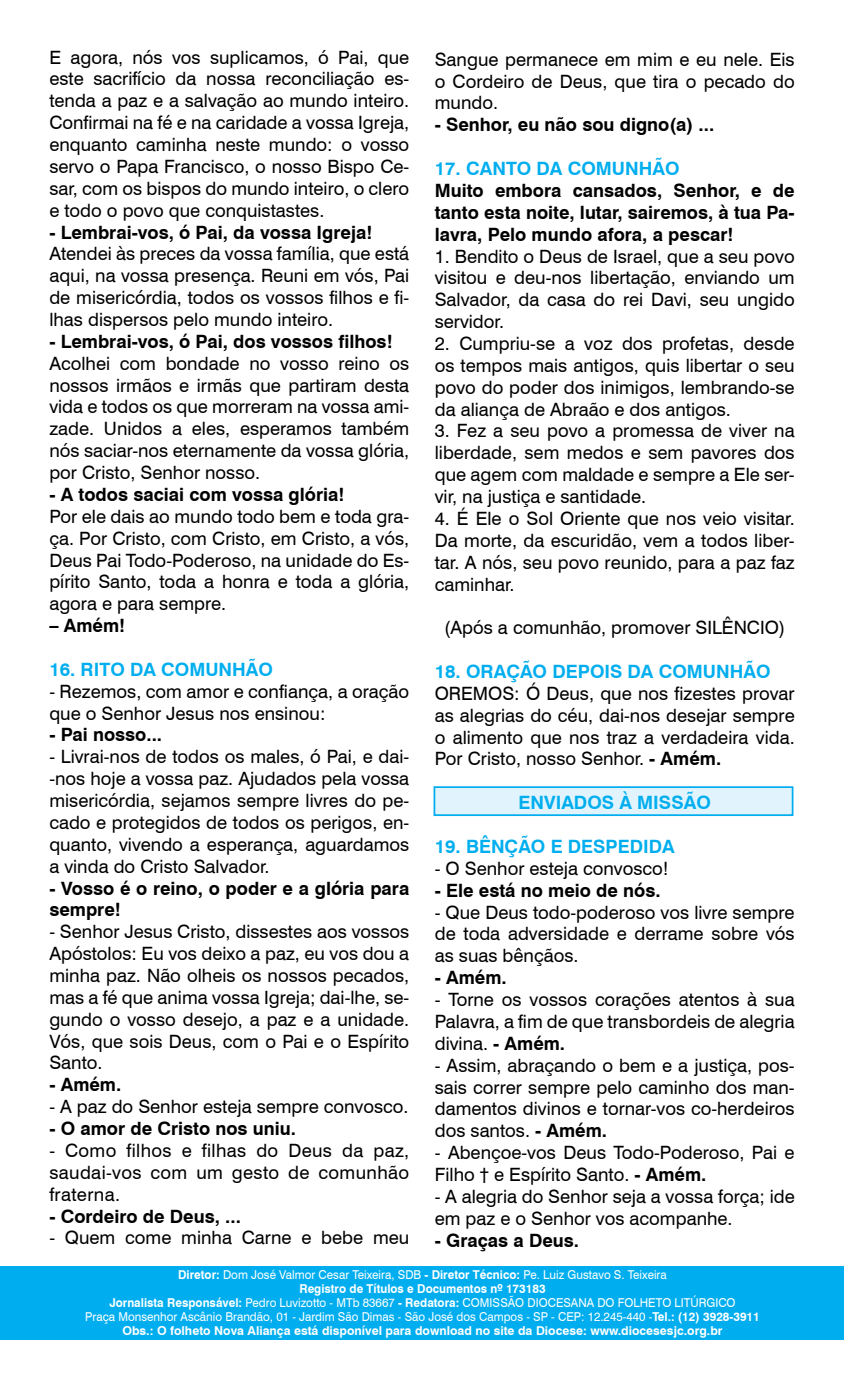
<style>
.page{position:relative;width:844px;height:1389px;background:#fff}
.page>*{position:absolute;margin:0;border:0;box-sizing:border-box;transform-origin:0 0}
.t1{font:18.38px/21.9px "Swiss 721 BT";color:#000;text-align:justify}
.t2{font:700 18.38px/21.9px "Swiss 721 BT";color:#000}
.t3{font:700 18.38px "Swiss 721 BT";color:#00aeef}
.t4{font:700 12.25px/14px "Swiss 721 BT";color:#fff;text-align:center;scale:.95 1}
.s1{font-weight:400}
.s2{font-weight:700}
</style>
<div class="page">
<div style="left:433px;top:786px;width:360px;height:30px;background:#e1f4fd;border:2px solid #00aeef"></div>
<div style="left:0;top:1266px;width:843px;height:73px;background:#00aeef"></div>
<p class="t1" style="left:49px;top:45px;width:361px">E agora, nós vos suplicamos, ó Pai, que este sacrifício da nossa reconciliação es&shy;tenda a paz e a salvação ao mundo inteiro.<br>Confirmai na fé e na caridade a vossa Igreja, enquanto caminha neste mundo: o vosso servo o Papa Francisco, o nosso Bispo Ce&shy;sar, com os bispos do mundo inteiro, o clero e todo o povo que conquistastes.</p>
<p class="t2" style="left:49px;top:220px;width:324px">- Lembrai-vos, ó Pai, da vossa Igreja!</p>
<p class="t1" style="left:49px;top:242px;width:361px">Atendei às preces da vossa família, que está aqui, na vossa presença. Reuni em vós, Pai de misericórdia, todos os vossos filhos e fi&shy;lhas dispersos pelo mundo inteiro.</p>
<p class="t2" style="left:49px;top:330px;width:345px">- Lembrai-vos, ó Pai, dos vossos filhos!</p>
<p class="t1" style="left:49px;top:352px;width:361px">Acolhei com bondade no vosso reino os nossos irmãos e irmãs que partiram desta vida e todos os que morreram na vossa ami&shy;zade. Unidos a eles, esperamos também nós saciar-nos eternamente da vossa glória, por Cristo, Senhor nosso.</p>
<p class="t2" style="left:49px;top:483px;width:296px">- A todos saciai com vossa glória!</p>
<p class="t1" style="left:49px;top:505px;width:361px">Por ele dais ao mundo todo bem e toda gra&shy;ça. Por Cristo, com Cristo, em Cristo, a vós, Deus Pai Todo-Poderoso, na unidade do Es&shy;pírito Santo, toda a honra e toda a glória, agora e para sempre.</p>
<p class="t2" style="left:49px;top:614px;width:77px">– Amém!</p>
<p class="t3" style="left:49px;top:657px;width:225px">16. RITO DA COMUNHÃO</p>
<p class="t1" style="left:49px;top:680px;width:361px">- Rezemos, com amor e confiança, a oração que o Senhor Jesus nos ensinou:</p>
<p class="t2" style="left:49px;top:723px;width:114px">- Pai nosso...</p>
<p class="t1" style="left:49px;top:745px;width:361px">- Livrai-nos de todos os males, ó Pai, e dai--nos hoje a vossa paz. Ajudados pela vossa misericórdia, sejamos sempre livres do pe&shy;cado e protegidos de todos os perigos, en&shy;quanto, vivendo a esperança, aguardamos a vinda do Cristo Salvador.</p>
<p class="t2" style="left:49px;top:876px;width:361px">- Vosso é o reino, o poder e a glória para sempre!</p>
<p class="t1" style="left:49px;top:920px;width:361px">- Senhor Jesus Cristo, dissestes aos vossos Apóstolos: Eu vos deixo a paz, eu vos dou a minha paz. Não olheis os nossos pecados, mas a fé que anima vossa Igreja; dai-lhe, se&shy;gundo o vosso desejo, a paz e a unidade.<br>Vós, que sois Deus, com o Pai e o Espírito Santo.</p>
<p class="t2" style="left:49px;top:1073px;width:73px">- Amém.</p>
<p class="t1" style="left:49px;top:1095px;width:360px">- A paz do Senhor esteja sempre convosco.</p>
<p class="t2" style="left:49px;top:1117px;width:248px">- O amor de Cristo nos uniu.</p>
<p class="t1" style="left:49px;top:1139px;width:361px">- Como filhos e filhas do Deus da paz, saudai-vos com um gesto de comunhão fraterna.</p>
<p class="t2" style="left:49px;top:1204px;width:193px">- Cordeiro de Deus, ...</p>
<p class="t1" style="left:49px;top:1226px;width:361px">- Quem come minha Carne e bebe meu</p>
<p class="t4" style="left:85px;top:1268px;width:711px">Diretor: <span class="s1">Dom José Valmor Cesar Teixeira, SDB</span> - Diretor Técnico: <span class="s1">Pe. Luiz Gustavo S. Teixeira<br></span>Registro de Títulos e Documentos nº 173183<br>Jornalista Responsável: <span class="s1">Pedro Luvizotto - MTb 83667</span> - Redatora: <span class="s1">COMISSÃO DIOCESANA DO FOLHETO LITÚRGICO<br>Praça Monsenhor Ascânio Brandão, 01 - Jardim São Dimas - São José dos Campos - SP - CEP: 12.245-440 -</span>Tel.: (12) 3928-3911<br>Obs.: O folheto Nova Aliança está disponível para download no site da Diocese: www.diocesesjc.org.br</p>
<p class="t1" style="left:434px;top:48px;width:361px">Sangue permanece em mim e eu nele. Eis o Cordeiro de Deus, que tira o pecado do mundo.</p>
<p class="t2" style="left:434px;top:113px;width:281px">- Senhor, eu não sou digno(a) ...</p>
<p class="t3" style="left:434px;top:156px;width:246px">17. CANTO DA COMUNHÃO</p>
<p class="t2" style="left:434px;top:179px;width:361px;text-align:justify">Muito embora cansados, Senhor, e de tanto esta noite, lutar, sairemos, à tua Pa&shy;lavra, Pelo mundo afora, a pescar!</p>
<p class="t1" style="left:434px;top:244px;width:361px">1. Bendito o Deus de Israel, que a seu povo visitou e deu-nos libertação, enviando um Salvador, da casa do rei Davi, seu ungido servidor.</p>
<p class="t1" style="left:434px;top:332px;width:361px">2. Cumpriu-se a voz dos profetas, desde os tempos mais antigos, quis libertar o seu povo do poder dos inimigos, lembrando-se da aliança de Abraão e dos antigos.</p>
<p class="t1" style="left:434px;top:419px;width:361px">3. Fez a seu povo a promessa de viver na liberdade, sem medos e sem pavores dos que agem com maldade e sempre a Ele ser&shy;vir, na justiça e santidade.</p>
<p class="t1" style="left:434px;top:507px;width:361px">4. É Ele o Sol Oriente que nos veio visitar.<br>Da morte, da escuridão, vem a todos liber&shy;tar. A nós, seu povo reunido, para a paz faz caminhar.</p>
<p class="t1" style="left:444px;top:616px;width:342px">(Após a comunhão, promover SILÊNCIO)</p>
<p class="t3" style="left:434px;top:659px;width:337px">18. ORAÇÃO DEPOIS DA COMUNHÃO</p>
<p class="t1" style="left:434px;top:682px;width:361px">OREMOS: Ó Deus, que nos fizestes provar as alegrias do céu, dai-nos desejar sempre o alimento que nos traz a verdadeira vida.<br>Por Cristo, nosso Senhor. <span class="s2">- Amém.</span></p>
<p class="t3" style="left:518px;top:790px;width:194px">ENVIADOS À MISSÃO</p>
<p class="t3" style="left:434px;top:834px;width:241px">19. BÊNÇÃO E DESPEDIDA</p>
<p class="t1" style="left:434px;top:857px;width:235px">- O Senhor esteja convosco!</p>
<p class="t2" style="left:434px;top:879px;width:227px">- Ele está no meio de nós.</p>
<p class="t1" style="left:434px;top:900px;width:361px">- Que Deus todo-poderoso vos livre sempre de toda adversidade e derrame sobre vós as suas bênçãos.</p>
<p class="t2" style="left:434px;top:966px;width:73px">- Amém.</p>
<p class="t1" style="left:434px;top:988px;width:361px">- Torne os vossos corações atentos à sua Palavra, a fim de que transbordeis de alegria divina. <span class="s2">- Amém.</span></p>
<p class="t1" style="left:434px;top:1053px;width:361px">- Assim, abraçando o bem e a justiça, pos&shy;sais correr sempre pelo caminho dos man&shy;damentos divinos e tornar-vos co-herdeiros dos santos. <span class="s2">- Amém.</span></p>
<p class="t1" style="left:434px;top:1141px;width:361px">- Abençoe-vos Deus Todo-Poderoso, Pai e<br>Filho † e Espírito Santo. <span class="s2">- Amém.</span></p>
<p class="t1" style="left:434px;top:1185px;width:361px">- A alegria do Senhor seja a vossa força; ide em paz e o Senhor vos acompanhe.</p>
<p class="t2" style="left:434px;top:1228px;width:146px">- Graças a Deus.</p>
</div>
